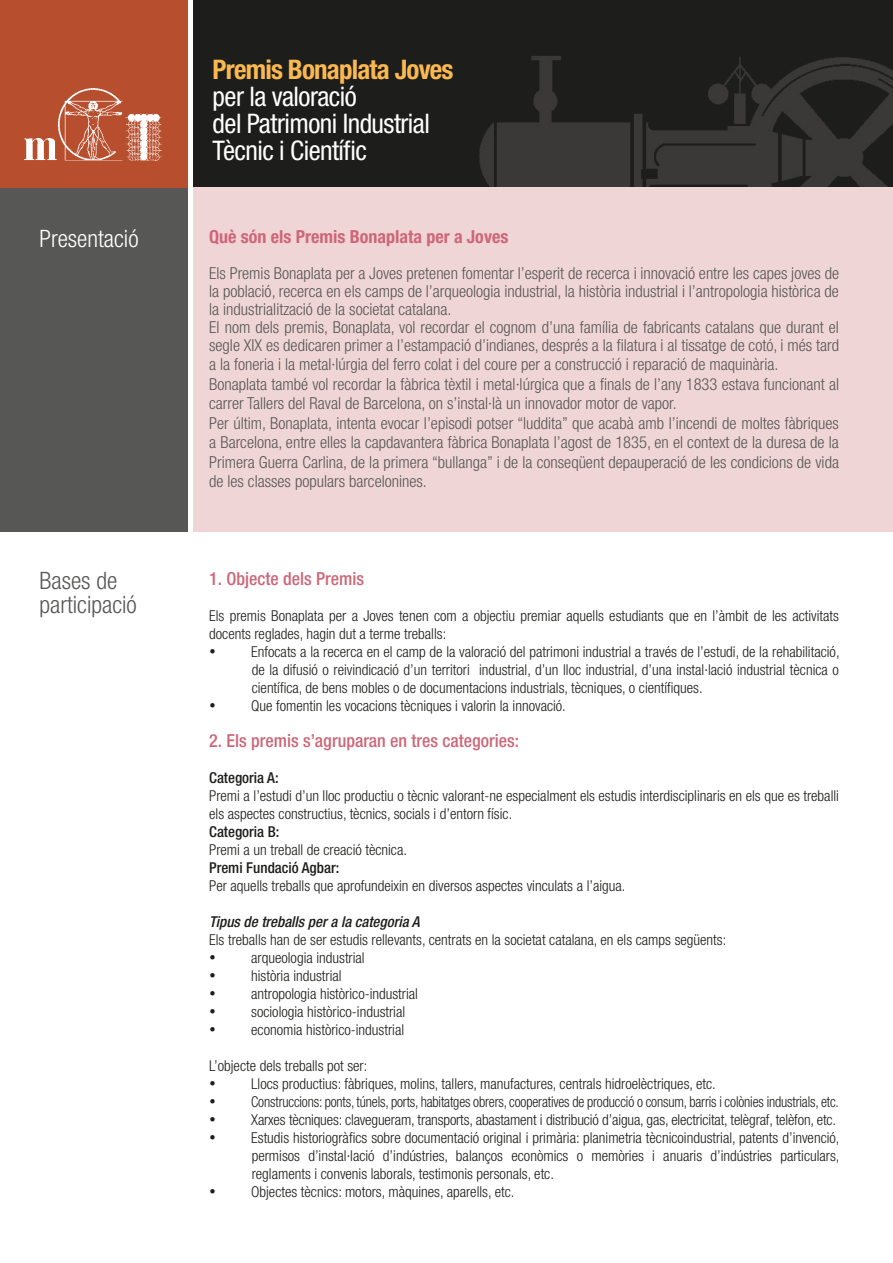
<style>
.page{position:relative;width:893px;height:1263px;background:#fff}
.page>*{position:absolute;margin:0;border:0;box-sizing:border-box;transform-origin:0 0}
.t1{font:condensed 27px/27px "Helvetica Neue LT Std";letter-spacing:-.02em;color:#fff}
.t2{font:700 condensed 27px "Helvetica Neue LT Std";letter-spacing:-.03em;color:#fab850}
.t3{font:300 condensed 24px/24px "Helvetica Neue LT Std";color:#575756}
.t4{font:300 condensed 24px "Helvetica Neue LT Std";color:#fff}
.t5{font:500 condensed 18px "Helvetica Neue LT Std";color:#cd6778}
.t6{font:700 condensed 18px "Helvetica Neue LT Std";color:#cd6778}
.t7{font:300 condensed 16.5px/19.5px "Helvetica Neue LT Std";color:#575756}
.t8{font:300 condensed 15px/18px "Helvetica Neue LT Std";color:#1d1d1b}
.t9{font:300 condensed 15px "Helvetica Neue LT Std";color:#1d1d1b;scale:.93 1}
.t10{font:500 condensed 15px "Helvetica Neue LT Std";color:#1d1d1b}
.t11{font:italic 500 condensed 15px "Helvetica Neue LT Std";color:#1d1d1b}
</style>
<div class="page">
<div style="left:193px;top:0;width:700px;height:187px;background:#1d1d1b"></div>
<img style="left:479px;top:56px;width:414px;height:131px">
<div style="left:0;top:187px;width:187px;height:344px;background:#575756"></div>
<div style="left:193px;top:187px;width:700px;height:344px;background:#f0d5d6"></div>
<div style="left:0;top:0;width:187px;height:187px;background:#b74e2e"></div>
<img style="left:24px;top:89px;width:138px;height:72px">
<h2 class="t4" style="left:40px;top:225px;width:101px">Presentació</h2>
<h2 class="t3" style="left:40px;top:569px;width:99px">Bases de participació</h2>
<h1 class="t2" style="left:213px;top:53px;width:242px">Premis Bonaplata Joves</h1>
<h1 class="t1" style="left:213px;top:83px;width:219px">per la valoració<br>del Patrimoni Industrial<br>Tècnic i Científic</h1>
<p class="t6" style="left:209px;top:225px;width:301px">Què són els Premis Bonaplata per a Joves</p>
<p class="t7" style="left:209px;top:264px;width:631px;line-height:18px">Els Premis Bonaplata per a Joves pretenen fomentar l’esperit de recerca i innovació entre les capes joves de la població, recerca en els camps de l’arqueologia industrial, la història industrial i l’antropologia històrica de la industrialització de la societat catalana.<br>El nom dels premis, Bonaplata, vol recordar el cognom d’una família de fabricants catalans que durant el segle XIX es dedicaren primer a l’estampació d’indianes, després a la filatura i al tissatge de cotó, i més tard</p>
<p class="t7" style="left:209px;top:354px;width:631px">a la foneria i la metal·lúrgia del ferro colat i del coure per a construcció i reparació de maquinària.<br>Bonaplata també vol recordar la fàbrica tèxtil i metal·lúrgica que a finals de l’any 1833 estava funcionant al carrer Tallers del Raval de Barcelona, on s’instal·là un innovador motor de vapor.<br>Per últim, Bonaplata, intenta evocar l’episodi potser “luddita” que acabà amb l’incendi de moltes fàbriques a Barcelona, entre elles la capdavantera fàbrica Bonaplata l’agost de 1835, en el context de la duresa de la Primera Guerra Carlina, de la primera “bullanga” i de la conseqüent depauperació de les condicions de vida de les classes populars barcelonines.</p>
<p class="t5" style="left:209px;top:568px;width:156px">1. Objecte dels Premis</p>
<p class="t8" style="left:209px;top:607px;width:631px">Els premis Bonaplata per a Joves tenen com a objectiu premiar aquells estudiants que en l’àmbit de les activitats docents reglades, hagin dut a terme treballs:</p>
<p class="t8" style="left:252px;top:643px;width:589px;text-align:justify;text-indent:-43px">• Enfocats a la recerca en el camp de la valoració del patrimoni industrial a través de l’estudi, de la rehabilitació, de la difusió o reivindicació d’un territori industrial, d’un lloc industrial, d’una instal·lació industrial tècnica o científica, de bens mobles o de documentacions industrials, tècniques, o científiques.</p>
<p class="t8" style="left:209px;top:697px;width:358px">• Que fomentin les vocacions tècniques i valorin la innovació.</p>
<p class="t5" style="left:209px;top:730px;width:311px">2. Els premis s’agruparan en tres categories:</p>
<p class="t10" style="left:209px;top:769px;width:71px">Categoria A:</p>
<p class="t8" style="left:209px;top:787px;width:631px">Premi a l’estudi d’un lloc productiu o tècnic valorant-ne especialment els estudis interdisciplinaris en els que es treballi els aspectes constructius, tècnics, socials i d’entorn físic.</p>
<p class="t10" style="left:209px;top:823px;width:72px">Categoria B:</p>
<p class="t8" style="left:209px;top:841px;width:199px">Premi a un treball de creació tècnica.</p>
<p class="t10" style="left:209px;top:859px;width:132px">Premi Fundació Agbar:</p>
<p class="t8" style="left:209px;top:877px;width:418px">Per aquells treballs que aprofundeixin en diversos aspectes vinculats a l’aigua.</p>
<p class="t11" style="left:209px;top:913px;width:212px">Tipus de treballs per a la categoria A</p>
<p class="t8" style="left:209px;top:931px;width:519px">Els treballs han de ser estudis rellevants, centrats en la societat catalana, en els camps següents:</p>
<p class="t8" style="left:209px;top:949px;width:157px">• arqueologia industrial</p>
<p class="t8" style="left:209px;top:967px;width:134px">• història industrial</p>
<p class="t8" style="left:209px;top:985px;width:210px">• antropologia històrico-industrial</p>
<p class="t8" style="left:209px;top:1003px;width:197px">• sociologia històrico-industrial</p>
<p class="t8" style="left:209px;top:1021px;width:196px">• economia històrico-industrial</p>
<p class="t8" style="left:209px;top:1057px;width:160px">L’objecte dels treballs pot ser:</p>
<p class="t8" style="left:209px;top:1075px;width:508px">• Llocs productius: fàbriques, molins, tallers, manufactures, centrals hidroelèctriques, etc.</p>
<p class="t9" style="left:209px;top:1093px;width:679px">• Construccions: ponts, túnels, ports, habitatges obrers, cooperatives de producció o consum, barris i colònies industrials, etc.</p>
<p class="t8" style="left:209px;top:1111px;width:628px">• Xarxes tècniques: clavegueram, transports, abastament i distribució d’aigua, gas, electricitat, telègraf, telèfon, etc.</p>
<p class="t8" style="left:252px;top:1129px;width:589px;text-align:justify;text-indent:-43px">• Estudis historiogràfics sobre documentació original i primària: planimetria tècnicoindustrial, patents d’invenció, permisos d’instal·lació d’indústries, balanços econòmics o memòries i anuaris d’indústries particulars, reglaments i convenis laborals, testimonis personals, etc.</p>
<p class="t8" style="left:209px;top:1183px;width:307px">• Objectes tècnics: motors, màquines, aparells, etc.</p>
</div>
